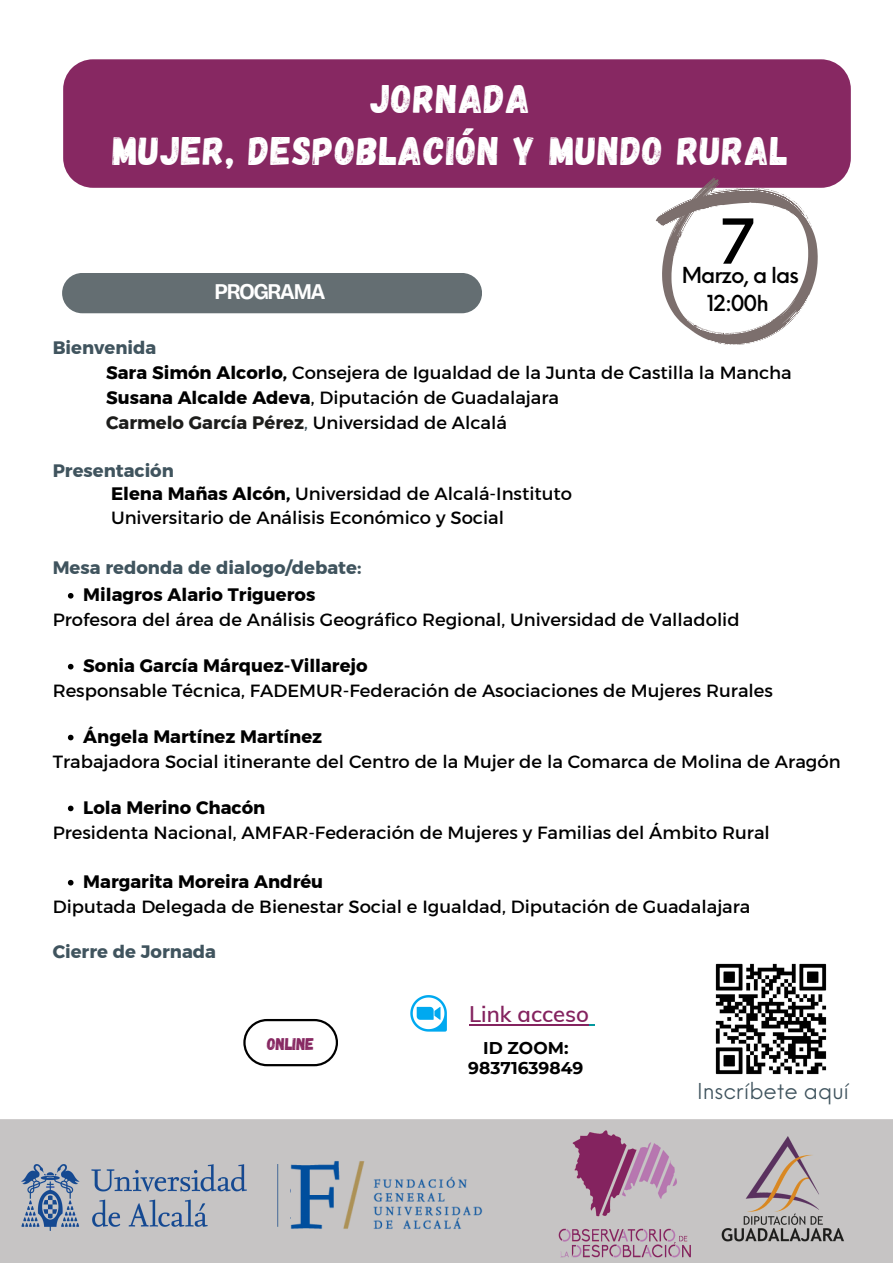
<style>
.page{position:relative;width:893px;height:1263px;background:#fff}
.page>*{position:absolute;margin:0;border:0;box-sizing:border-box;transform-origin:0 0}
.t1{font:500 60.38px "Neue Einstellung";color:#000}
.t2{font:39.83px/51.8px "Gagalin";letter-spacing:.03em;color:#fff;text-align:center}
.t3{font:600 22.12px "Muli";color:#84235f}
.t4{font:500 21.52px/27.6px "Neue Einstellung";letter-spacing:-.05em;color:#000;text-align:center}
.t5{font:21.38px "Neue Einstellung";color:#40545e}
.t6{font:700 21.15px "Body Grotesque";letter-spacing:-.05em;color:#fff}
.t7{font:18px "Kief Montaser Regular";color:#000}
.t8{font:18px "Kief Montaser Bold";color:#000}
.t9{font:18px "Kief Montaser Bold";color:#40545e}
.t10{font:700 17.02px/20.2px "Montserrat";color:#000;text-align:center}
.t11{font:16.88px "Gagalin";color:#872862}
.s1{font-family:"Kief Montaser Bold"}
.s2{font-family:"Kief Montaser Bold";color:#1d1d1b}
.s3{color:#40545e}
</style>
<div class="page">
<div style="left:0;top:1119px;width:893px;height:144px;background:#c6c4c4"></div>
<svg style="left:68px;top:593px;width:6px;height:6px"></svg>
<svg style="left:68px;top:664px;width:6px;height:5px"></svg>
<svg style="left:68px;top:735px;width:6px;height:5px"></svg>
<svg style="left:68px;top:806px;width:6px;height:5px"></svg>
<svg style="left:68px;top:880px;width:6px;height:5px"></svg>
<img style="left:721px;top:1136px;width:124px;height:110px">
<img style="left:291px;top:1151px;width:191px;height:88px">
<div style="left:63px;top:59px;width:788px;height:129px;background:#872862"></div>
<div style="left:62px;top:273px;width:420px;height:40px;background:#646e72;border-radius:20px"></div>
<img style="left:22px;top:1164px;width:269px;height:66px">
<svg style="left:410px;top:995px;width:37px;height:36px"></svg>
<svg style="left:243px;top:1019px;width:95px;height:47px"></svg>
<img style="left:542px;top:1119px;width:148px;height:144px">
<img style="left:715px;top:963px;width:112px;height:112px">
<svg style="left:656px;top:176px;width:161px;height:169px"></svg>
<hr style="left:469px;top:1024px;width:62px;height:1px;background:#84235f">
<hr style="left:531px;top:1024px;width:58px;height:1px;background:#84235f">
<p class="t2" style="left:113px;top:71px;width:677px">JORNADA<br>MUJER, DESPOBLACIÓN Y MUNDO RURAL</p>
<p class="t6" style="left:214px;top:279px;width:112px">PROGRAMA</p>
<h6 class="t1" style="left:720px;top:188px;width:35px">7</h6>
<h3 class="t4" style="left:682px;top:259px;width:118px">Marzo, a las<br>12:00h</h3>
<h1 class="t9" style="left:53px;top:336px;width:105px">Bienvenida</h1>
<p class="t7" style="left:106px;top:362px;width:687px"><span class="s1">Sara Simón Alcorlo,</span> Consejera de Igualdad de la Junta de Castilla la Mancha</p>
<p class="t7" style="left:106px;top:386px;width:454px"><span class="s1">Susana Alcalde Adeva</span>, Diputación de Guadalajara</p>
<h3 class="t7" style="left:106px;top:411px;width:402px"><span class="s2">Carmelo García Pérez</span><span class="s3">,</span> Universidad de Alcalá</h3>
<p class="t9" style="left:53px;top:459px;width:123px">Presentación</p>
<p class="t7" style="left:111px;top:482px;width:462px"><span class="s1">Elena Mañas Alcón,</span> Universidad de Alcalá-Instituto</p>
<p class="t7" style="left:111px;top:507px;width:394px">Universitario de Análisis Económico y Social</p>
<p class="t9" style="left:53px;top:556px;width:310px">Mesa redonda de dialogo/debate:</p>
<p class="t8" style="left:83px;top:584px;width:233px">Milagros Alario Trigueros</p>
<p class="t7" style="left:53px;top:609px;width:688px">Profesora del área de Análisis Geográfico Regional, Universidad de Valladolid</p>
<p class="t8" style="left:83px;top:655px;width:286px">Sonia García Márquez-Villarejo</p>
<p class="t7" style="left:53px;top:680px;width:722px">Responsable Técnica, FADEMUR-Federación de Asociaciones de Mujeres Rurales</p>
<p class="t8" style="left:83px;top:726px;width:240px">Ángela Martínez Martínez</p>
<p class="t7" style="left:53px;top:750px;width:789px">Trabajadora Social itinerante del Centro de la Mujer de la Comarca de Molina de Aragón</p>
<p class="t8" style="left:83px;top:797px;width:183px">Lola Merino Chacón</p>
<p class="t7" style="left:53px;top:821px;width:718px">Presidenta Nacional, AMFAR-Federación de Mujeres y Familias del Ámbito Rural</p>
<p class="t8" style="left:83px;top:871px;width:241px">Margarita Moreira Andréu</p>
<p class="t7" style="left:53px;top:896px;width:699px">Diputada Delegada de Bienestar Social e Igualdad, Diputación de Guadalajara</p>
<p class="t9" style="left:53px;top:940px;width:165px">Cierre de Jornada</p>
<p class="t11" style="left:267px;top:1033px;width:49px">ONLINE</p>
<h5 class="t3" style="left:469px;top:1000px;width:121px">Link acceso</h5>
<h4 class="t10" style="left:468px;top:1038px;width:116px">ID ZOOM:<br>98371639849</h4>
<p class="t5" style="left:697px;top:1072px;width:154px">Inscríbete aquí</p>
</div>
